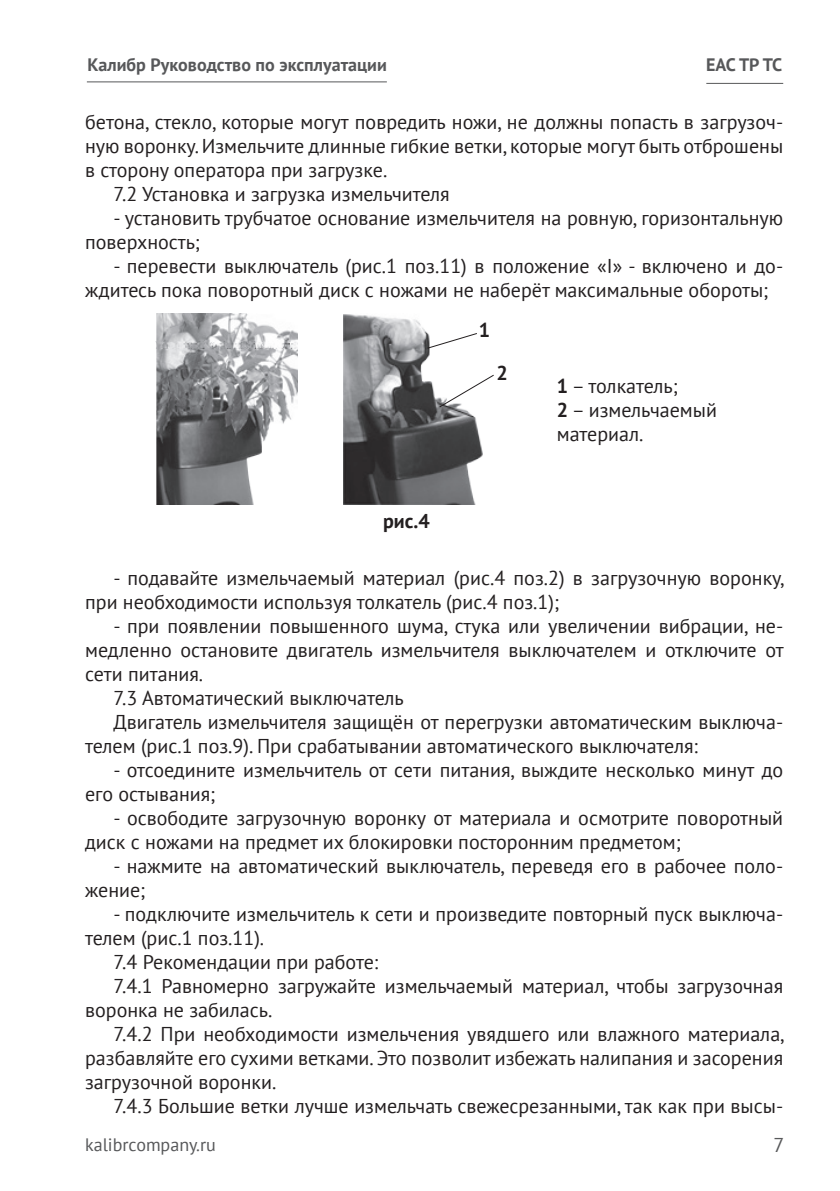
<style>
.page{position:relative;width:840px;height:1191px;background:#fff}
.page>*{position:absolute;margin:0;border:0;box-sizing:border-box;transform-origin:0 0}
.t1{font:20px/24px "PT Sans";color:#231f20}
.t2{font:700 20px "PT Sans";color:#231f20}
.t3{font:20px "PT Sans";color:#57585a}
.t4{font:700 18px "PT Sans";color:#57585a}
.t5{font:18px "PT Sans";color:#57585a}
.s1{font-weight:700}
</style>
<div class="page">
<hr style="left:87px;top:81px;width:299px;height:1px;background:#57585a">
<hr style="left:706px;top:83px;width:76px;height:1px;background:#57585a">
<img style="left:156px;top:314px;width:142px;height:190px">
<img style="left:343px;top:314px;width:139px;height:190px">
<svg style="left:426px;top:332px;width:52px;height:17px"></svg>
<svg style="left:438px;top:374px;width:56px;height:34px"></svg>
<p class="t4" style="left:87px;top:53px;width:301px">Калибр Руководство по эксплуатации</p>
<p class="t4" style="left:705px;top:53px;width:78px">EAC ТР ТС</p>
<p class="t1" style="left:85px;top:109px;width:699px">бетона, стекло, которые могут повредить ножи, не должны попасть в загрузоч-</p>
<p class="t1" style="left:85px;top:133px;width:699px">ную воронку. Измельчите длинные гибкие ветки, которые могут быть отброшены</p>
<p class="t1" style="left:85px;top:157px;width:303px">в сторону оператора при загрузке.</p>
<p class="t1" style="left:113px;top:181px;width:337px">7.2 Установка и загрузка измельчителя</p>
<p class="t1" style="left:85px;top:205px;width:699px;text-indent:28px">- установить трубчатое основание измельчителя на ровную, горизонтальную поверхность;</p>
<p class="t1" style="left:85px;top:253px;width:699px;text-indent:28px">- перевести выключатель (рис.1 поз.11) в положение «I» - включено и до&shy;ждитесь пока поворотный диск с ножами не наберёт максимальные обороты;</p>
<p class="t2" style="left:478px;top:316px;width:13px">1</p>
<p class="t2" style="left:496px;top:360px;width:13px">2</p>
<p class="t2" style="left:383px;top:508px;width:48px">рис.4</p>
<p class="t1" style="left:556px;top:373px;width:162px"><span class="s1">1</span> – толкатель;<br><span class="s1">2</span> – измельчаемый материал.</p>
<p class="t1" style="left:85px;top:565px;width:700px;text-indent:28px">- подавайте измельчаемый материал (рис.4 поз.2) в загрузочную воронку, при необходимости используя толкатель (рис.4 поз.1);</p>
<p class="t1" style="left:113px;top:613px;width:670px">- при появлении повышенного шума, стука или увеличении вибрации, не-</p>
<p class="t1" style="left:85px;top:637px;width:699px">медленно остановите двигатель измельчителя выключателем и отключите от</p>
<p class="t1" style="left:85px;top:661px;width:119px">сети питания.</p>
<p class="t1" style="left:113px;top:685px;width:292px">7.3 Автоматический выключатель</p>
<p class="t1" style="left:113px;top:709px;width:670px">Двигатель измельчителя защищён от перегрузки автоматическим выключа-</p>
<p class="t1" style="left:85px;top:733px;width:614px">телем (рис.1 поз.9). При срабатывании автоматического выключателя:</p>
<p class="t1" style="left:85px;top:757px;width:699px;text-indent:28px">- отсоедините измельчитель от сети питания, выждите несколько минут до его остывания;</p>
<p class="t1" style="left:85px;top:805px;width:699px;text-indent:28px">- освободите загрузочную воронку от материала и осмотрите поворотный диск с ножами на предмет их блокировки посторонним предметом;</p>
<p class="t1" style="left:85px;top:853px;width:699px;text-indent:28px">- нажмите на автоматический выключатель, переведя его в рабочее поло&shy;жение;</p>
<p class="t1" style="left:113px;top:901px;width:670px">- подключите измельчитель к сети и произведите повторный пуск выключа-</p>
<p class="t1" style="left:85px;top:925px;width:180px">телем (рис.1 поз.11).</p>
<p class="t1" style="left:113px;top:949px;width:266px">7.4 Рекомендации при работе:</p>
<p class="t1" style="left:113px;top:973px;width:670px">7.4.1 Равномерно загружайте измельчаемый материал, чтобы загрузочная</p>
<p class="t1" style="left:85px;top:997px;width:189px">воронка не забилась.</p>
<p class="t1" style="left:113px;top:1021px;width:672px">7.4.2 При необходимости измельчения увядшего или влажного материала,</p>
<p class="t1" style="left:85px;top:1045px;width:699px">разбавляйте его сухими ветками. Это позволит избежать налипания и засорения</p>
<p class="t1" style="left:85px;top:1069px;width:192px">загрузочной воронки.</p>
<p class="t1" style="left:113px;top:1093px;width:670px">7.4.3 Большие ветки лучше измельчать свежесрезанными, так как при высы-</p>
<p class="t5" style="left:85px;top:1133px;width:132px">kalibrcompany.ru</p>
<p class="t3" style="left:773px;top:1132px;width:12px">7</p>
</div>
